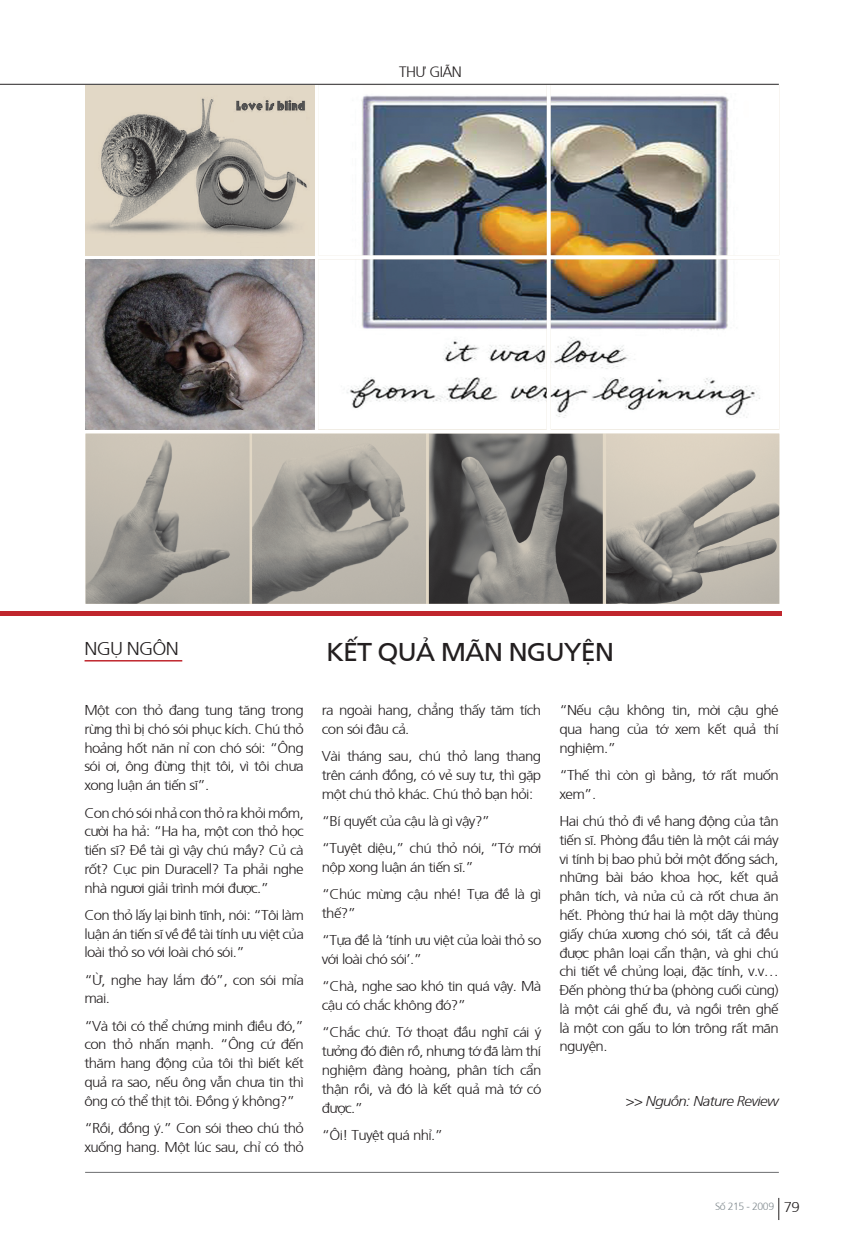
<style>
.page{position:relative;width:864px;height:1242px;background:#fff}
.page>*{position:absolute;margin:0;border:0;box-sizing:border-box;transform-origin:0 0}
.t1{font:25.65px "Frutiger";letter-spacing:-.04em;color:#231f20;scale:1.05 1}
.t2{font:300 18.6px "Frutiger";letter-spacing:-.04em;color:#231f20;scale:1.05 1}
.t3{font:300 15px "Frutiger";letter-spacing:-.04em;color:#231f20}
.t4{font:300 14.25px/18.8px "Frutiger";letter-spacing:-.04em;color:#231f20;scale:1.05 1}
.t5{font:italic 300 14.25px "Frutiger";letter-spacing:-.04em;color:#231f20;scale:1.05 1}
.t6{font:300 10.5px "Frutiger";letter-spacing:-.04em;color:#838c91}
.s1{font-size:14.25px;color:#231f20}
</style>
<div class="page">
<hr style="left:0;top:611px;width:781px;height:4px;background:#c0262d">
<img style="left:85px;top:85px;width:229px;height:170px">
<img style="left:85px;top:259px;width:229px;height:170px">
<img style="left:318px;top:85px;width:461px;height:344px">
<img style="left:85px;top:434px;width:694px;height:170px">
<hr style="left:84px;top:660px;width:98px;height:1px;background:#c0262d">
<hr style="left:0;top:84px;width:778px;height:1px;background:#262324">
<hr style="left:85px;top:1172px;width:693px;height:1px;background:#6c6d70">
<svg style="left:778px;top:1198px;width:1px;height:22px"></svg>
<p class="t3" style="left:399px;top:61px;width:64px">THƯ GIÃN</p>
<h2 class="t2" style="left:84px;top:636px;width:91px">NGỤ NGÔN</h2>
<h1 class="t1" style="left:326px;top:634px;width:275px">KẾT QUẢ MÃN NGUYỆN</h1>
<p class="t4" style="left:84px;top:700px;width:210px;text-align:justify">Một con thỏ đang tung tăng trong rừng thì bị chó sói phục kích. Chú thỏ hoảng hốt năn nỉ con chó sói: “Ông sói ơi, ông đừng thịt tôi, vì tôi chưa xong luận án tiến sĩ”.</p>
<p class="t4" style="left:84px;top:802px;width:210px;text-align:justify">Con chó sói nhả con thỏ ra khỏi mồm, cười ha hả: “Ha ha, một con thỏ học tiến sĩ? Đề tài gì vậy chú mầy? Củ cà rốt? Cục pin Duracell? Ta phải nghe nhà ngươi giải trình mới được.”</p>
<p class="t4" style="left:84px;top:904px;width:210px;text-align:justify">Con thỏ lấy lại bình tĩnh, nói: “Tôi làm luận án tiến sĩ về đề tài tính ưu việt của loài thỏ so với loài chó sói.”</p>
<p class="t4" style="left:84px;top:969px;width:210px">“Ừ, nghe hay lắm đó”, con sói mỉa mai.</p>
<p class="t4" style="left:84px;top:1015px;width:210px;text-align:justify">“Và tôi có thể chứng minh điều đó,” con thỏ nhấn mạnh. “Ông cứ đến thăm hang động của tôi thì biết kết quả ra sao, nếu ông vẫn chưa tin thì ông có thể thịt tôi. Đồng ý không?”</p>
<p class="t4" style="left:84px;top:1117px;width:210px">“Rồi, đồng ý.” Con sói theo chú thỏ xuống hang. Một lúc sau, chỉ có thỏ</p>
<p class="t4" style="left:322px;top:700px;width:210px">ra ngoài hang, chẳng thấy tăm tích con sói đâu cả.</p>
<p class="t4" style="left:322px;top:746px;width:210px;text-align:justify">Vài tháng sau, chú thỏ lang thang trên cánh đồng, có vẻ suy tư, thì gặp một chú thỏ khác. Chú thỏ bạn hỏi:</p>
<p class="t4" style="left:322px;top:806px;width:210px;line-height:27.3px">“Bí quyết của cậu là gì vậy?”<br>“Tuyệt diệu,” chú thỏ nói, “Tớ mới</p>
<p class="t4" style="left:322px;top:852px;width:210px;line-height:27.3px">nộp xong luận án tiến sĩ.”<br>“Chúc mừng cậu nhé! Tựa đề là gì</p>
<p class="t4" style="left:322px;top:898px;width:210px;line-height:27.3px">thế?”<br>“Tựa đề là ‘tính ưu việt của loài thỏ so</p>
<p class="t4" style="left:322px;top:944px;width:210px;line-height:27.3px">với loài chó sói’.”<br>“Chà, nghe sao khó tin quá vậy. Mà</p>
<p class="t4" style="left:322px;top:990px;width:210px;line-height:27.3px">cậu có chắc không đó?”<br>“Chắc chứ. Tớ thoạt đầu nghĩ cái ý</p>
<p class="t4" style="left:322px;top:1041px;width:210px;text-align:justify">tưởng đó điên rồ, nhưng tớ đã làm thí nghiệm đàng hoàng, phân tích cẩn thận rồi, và đó là kết quả mà tớ có được.”</p>
<p class="t4" style="left:322px;top:1124px;width:117px">“Ôi! Tuyệt quá nhỉ.”</p>
<p class="t4" style="left:559px;top:700px;width:210px;text-align:justify">“Nếu cậu không tin, mời cậu ghé qua hang của tớ xem kết quả thí nghiệm.”</p>
<p class="t4" style="left:559px;top:765px;width:210px">“Thế thì còn gì bằng, tớ rất muốn xem”.</p>
<p class="t4" style="left:559px;top:811px;width:210px;text-align:justify">Hai chú thỏ đi về hang động của tân tiến sĩ. Phòng đầu tiên là một cái máy vi tính bị bao phủ bởi một đống sách, những bài báo khoa học, kết quả phân tích, và nửa củ cà rốt chưa ăn hết. Phòng thứ hai là một dãy thùng giấy chứa xương chó sói, tất cả đều được phân loại cẩn thận, và ghi chú chi tiết về chủng loại, đặc tính, v.v… Đến phòng thứ ba (phòng cuối cùng) là một cái ghế đu, và ngồi trên ghế là một con gấu to lớn trông rất mãn nguyện.</p>
<p class="t5" style="left:625px;top:1091px;width:147px">&gt;&gt; Nguồn: Nature Review</p>
<p class="t6" style="left:714px;top:1198px;width:86px">Số 215 - 2009 <span class="s1">79</span></p>
</div>
